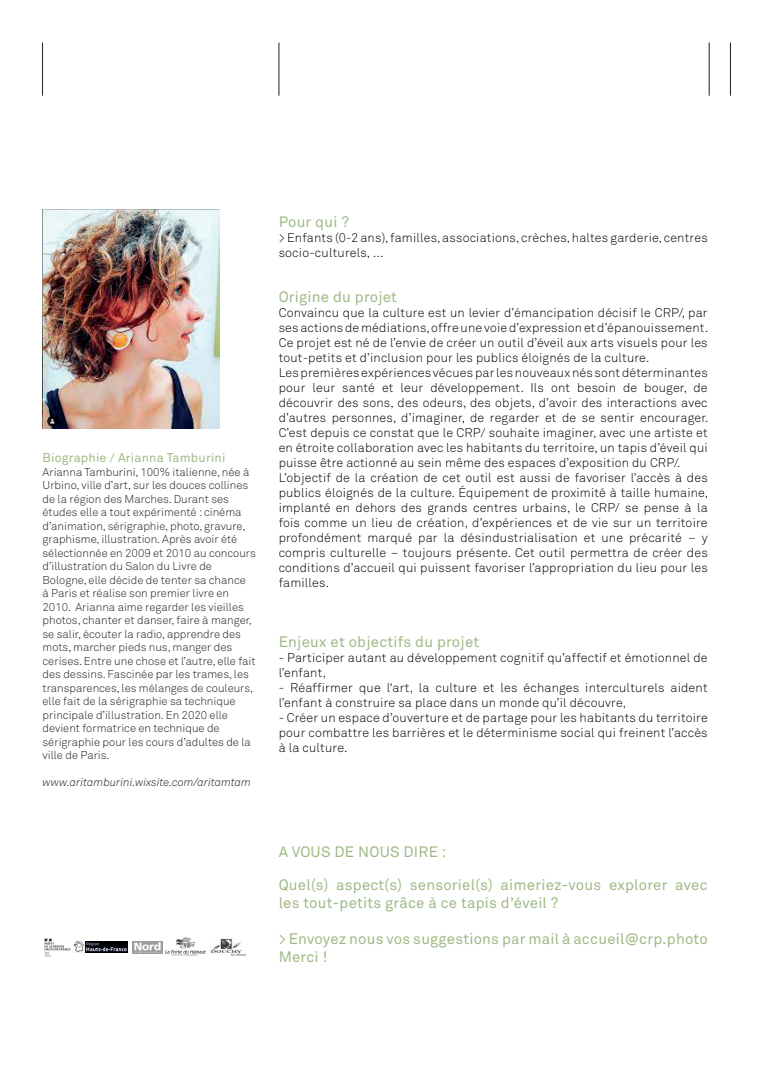
<style>
.page{position:relative;width:773px;height:1081px;background:#fff}
.page>*{position:absolute;margin:0;border:0;box-sizing:border-box;transform-origin:0 0}
.t1{font:15px/33px "Akkurat";letter-spacing:.015em;color:#a0ba86}
.t2{font:300 12.5px/15px "Akkurat";letter-spacing:.015em;color:#000001}
.t3{font:12.5px "Akkurat";letter-spacing:.015em;color:#a0ba86}
.t4{font:300 11.25px/13.5px "Akkurat";color:#231f20}
.t5{font:italic 300 11.25px "Akkurat";color:#231f20}
</style>
<div class="page">
<hr style="left:42px;top:43px;width:1px;height:53px;background:#231f20">
<hr style="left:278px;top:43px;width:1px;height:53px;background:#231f20">
<hr style="left:708px;top:43px;width:1px;height:53px;background:#231f20">
<hr style="left:730px;top:43px;width:1px;height:53px;background:#231f20">
<img style="left:42px;top:209px;width:178px;height:220px">
<img style="left:166px;top:938px;width:40px;height:18px">
<img style="left:210px;top:938px;width:36px;height:17px">
<img style="left:75px;top:941px;width:52px;height:11px">
<img style="left:132px;top:941px;width:30px;height:12px">
<img style="left:44px;top:938px;width:27px;height:19px">
<p class="t3" style="left:43px;top:450px;width:184px">Biographie / Arianna Tamburini</p>
<p class="t4" style="left:43px;top:465px;width:215px">Arianna Tamburini, 100% italienne, née à Urbino, ville d’art, sur les douces collines de la région des Marches. Durant ses études elle a tout expérimenté : cinéma d’animation, sérigraphie, photo, gravure, graphisme, illustration. Après avoir été sélectionnée en 2009 et 2010 au concours d’illustration du Salon du Livre de Bologne, elle décide de tenter sa chance<br>à Paris et réalise son premier livre en 2010. Arianna aime regarder les vieilles photos, chanter et danser, faire à manger, se salir, écouter la radio, apprendre des mots, marcher pieds nus, manger des cerises. Entre une chose et l’autre, elle fait des dessins. Fascinée par les trames, les transparences, les mélanges de couleurs, elle fait de la sérigraphie sa technique principale d’illustration. En 2020 elle devient formatrice en technique de sérigraphie pour les cours d’adultes de la ville de Paris.</p>
<p class="t5" style="left:43px;top:775px;width:210px">www.aritamburini.wixsite.com/aritamtam</p>
<p class="t1" style="left:278px;top:205px;width:72px">Pour qui ?</p>
<p class="t2" style="left:278px;top:230px;width:430px">&gt; Enfants (0-2 ans), familles, associations, crèches, haltes garderie, centres socio-culturels, …</p>
<p class="t1" style="left:278px;top:280px;width:120px">Origine du projet</p>
<p class="t2" style="left:278px;top:305px;width:431px">Convaincu que la culture est un levier d’émancipation décisif le CRP/, par ses actions de médiations, offre une voie d’expression et d’épanouissement.<br>Ce projet est né de l’envie de créer un outil d’éveil aux arts visuels pour les tout-petits et d’inclusion pour les publics éloignés de la culture.<br>Les premières expériences vécues par les nouveaux nés sont déterminantes pour leur santé et leur développement. Ils ont besoin de bouger, de découvrir des sons, des odeurs, des objets, d’avoir des interactions avec d’autres personnes, d’imaginer, de regarder et de se sentir encourager.<br>C’est depuis ce constat que le CRP/ souhaite imaginer, avec une artiste et en étroite collaboration avec les habitants du territoire, un tapis d’éveil qui puisse être actionné au sein même des espaces d’exposition du CRP/.<br>L’objectif de la création de cet outil est aussi de favoriser l’accès à des publics éloignés de la culture. Équipement de proximité à taille humaine, implanté en dehors des grands centres urbains, le CRP/ se pense à la fois comme un lieu de création, d’expériences et de vie sur un territoire profondément marqué par la désindustrialisation et une précarité – y compris culturelle – toujours présente. Cet outil permettra de créer des conditions d’accueil qui puissent favoriser l’appropriation du lieu pour les familles.</p>
<p class="t1" style="left:278px;top:625px;width:202px">Enjeux et objectifs du projet</p>
<p class="t2" style="left:278px;top:650px;width:430px">- Participer autant au développement cognitif qu’affectif et émotionnel de l’enfant,</p>
<p class="t2" style="left:278px;top:680px;width:430px">- Réaffirmer que l‘art, la culture et les échanges interculturels aident l’enfant à construire sa place dans un monde qu’il découvre,</p>
<p class="t2" style="left:278px;top:710px;width:430px;text-align:justify">- Créer un espace d’ouverture et de partage pour les habitants du territoire pour combattre les barrières et le déterminisme social qui freinent l’accès à la culture.</p>
<p class="t1" style="left:278px;top:835px;width:430px">A VOUS DE NOUS DIRE :<br>Quel(s) aspect(s) sensoriel(s) aimeriez-vous explorer avec</p>
<p class="t1" style="left:278px;top:886px;width:281px">les tout-petits grâce à ce tapis d’éveil ?</p>
<p class="t1" style="left:278px;top:930px;width:430px;line-height:18px">&gt; Envoyez nous vos suggestions par mail à accueil@crp.photo<br>Merci !</p>
</div>
